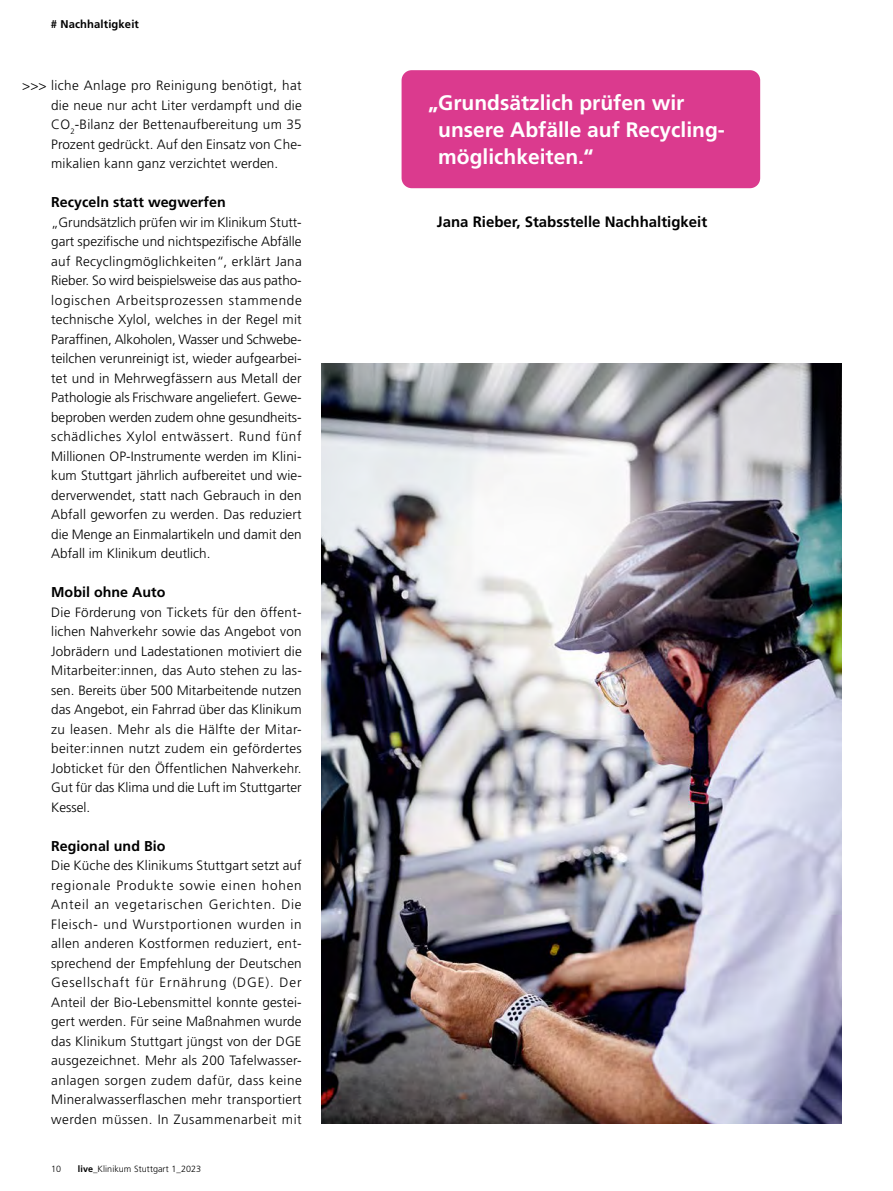
<style>
.page{position:relative;width:893px;height:1191px;background:#fff}
.page>*{position:absolute;margin:0;border:0;box-sizing:border-box;transform-origin:0 0}
.t1{font:700 21px/27px "Frutiger LT Pro";color:#fff}
.t2{font:700 15px "Frutiger LT Pro";color:#000}
.t3{font:700 14.25px "Frutiger LT Pro";color:#000}
.t4{font:300 13.5px/19.5px "Frutiger LT Pro";letter-spacing:.005em;color:#000;text-align:justify}
.t5{font:700 11.25px "Frutiger LT Pro";letter-spacing:.01em;color:#000}
.t6{font:300 9px "Frutiger LT Pro";letter-spacing:.005em;color:#000}
.s1{font-weight:700}
</style>
<div class="page">
<img style="left:321px;top:363px;width:521px;height:761px">
<div style="left:402px;top:70px;width:358px;height:118px;background:#db3a8e;border-radius:10px"></div>
<p class="t5" style="left:51px;top:17px;width:90px"># Nachhaltigkeit</p>
<p class="t4" style="left:51px;top:76px;width:252px;text-indent:-29px">&gt;&gt;&gt; liche Anlage pro Reinigung benötigt, hat die neue nur acht Liter verdampft und die CO<sub>2</sub>-Bilanz der Bettenaufbereitung um 35<br>Prozent gedrückt. Auf den Einsatz von Che&shy;mikalien kann ganz verzichtet werden.</p>
<p class="t3" style="left:51px;top:194px;width:176px">Recyceln statt wegwerfen</p>
<p class="t4" style="left:51px;top:212px;width:252px">„Grundsätzlich prüfen wir im Klinikum Stutt&shy;gart spezifische und nichtspezifische Abfälle auf Recyclingmöglichkeiten“, erklärt Jana Rieber. So wird beispielsweise das aus patho&shy;logischen Arbeitsprozessen stammende technische Xylol, welches in der Regel mit Paraffinen, Alkoholen, Wasser und Schwebe&shy;teilchen verunreinigt ist, wieder aufgearbei&shy;tet und in Mehrwegfässern aus Metall der Pathologie als Frischware angeliefert. Gewe&shy;beproben werden zudem ohne gesundheits&shy;schädliches Xylol entwässert. Rund fünf Millionen OP-Instrumente werden im Klini&shy;kum Stuttgart jährlich aufbereitet und wie&shy;derverwendet, statt nach Gebrauch in den Abfall geworfen zu werden. Das reduziert die Menge an Einmalartikeln und damit den Abfall im Klinikum deutlich.</p>
<p class="t3" style="left:51px;top:584px;width:116px">Mobil ohne Auto</p>
<p class="t4" style="left:51px;top:602px;width:252px">Die Förderung von Tickets für den öffent&shy;lichen Nahverkehr sowie das Angebot von Jobrädern und Ladestationen motiviert die Mitarbeiter:innen, das Auto stehen zu las&shy;sen. Bereits über 500 Mitarbeitende nutzen das Angebot, ein Fahrrad über das Klinikum zu leasen. Mehr als die Hälfte der Mitar&shy;beiter:innen nutzt zudem ein gefördertes Jobticket für den Öffentlichen Nahverkehr.<br>Gut für das Klima und die Luft im Stuttgarter Kessel.</p>
<p class="t3" style="left:51px;top:837px;width:116px">Regional und Bio</p>
<p class="t4" style="left:51px;top:856px;width:252px">Die Küche des Klinikums Stuttgart setzt auf regionale Produkte sowie einen hohen Anteil an vegetarischen Gerichten. Die Fleisch- und Wurstportionen wurden in allen anderen Kostformen reduziert, ent&shy;sprechend der Empfehlung der Deutschen Gesellschaft für Ernährung (DGE). Der Anteil der Bio-Lebensmittel konnte gestei&shy;gert werden. Für seine Maßnahmen wurde das Klinikum Stuttgart jüngst von der DGE ausgezeichnet. Mehr als 200 Tafelwasser&shy;anlagen sorgen zudem dafür, dass keine Mineralwasserflaschen mehr transportiert werden müssen. In Zusammenarbeit mit</p>
<p class="t6" style="left:51px;top:1163px;width:12px">10</p>
<p class="t6" style="left:78px;top:1163px;width:125px"><span class="s1">live_</span>Klinikum Stuttgart 1_2023</p>
<h1 class="t1" style="left:438px;top:89px;width:288px;text-indent:-10px">„Grundsätzlich prüfen wir unsere Abfälle auf Recycling&shy;möglichkeiten.“</h1>
<p class="t2" style="left:437px;top:212px;width:272px">Jana Rieber, Stabsstelle Nachhaltigkeit</p>
</div>
